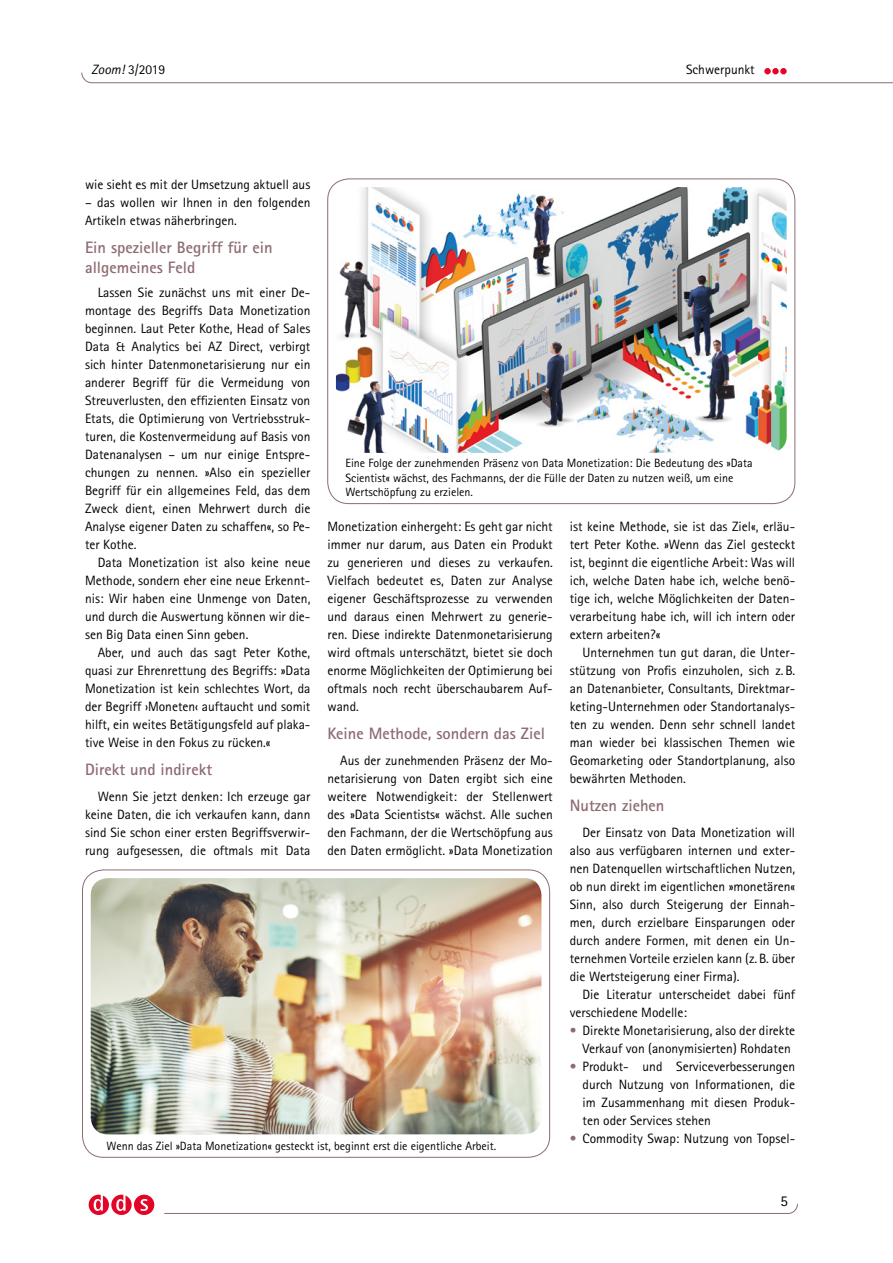
<style>
.page{position:relative;width:893px;height:1263px;background:#fff}
.page>*{position:absolute;margin:0;border:0;box-sizing:border-box;transform-origin:0 0}
.t1{font:700 16.5px/19.8px "Rotis Sans Serif";color:#8d6b71}
.t2{font:15px "Rotis Sans Serif";color:#000}
.t3{font:13.5px/18px "Rotis Sans Serif";color:#000;text-align:justify}
.t4{font:12px/14.4px "Rotis Sans Serif";color:#000}
.s1{font-style:italic}
.s2{color:#8d6b71}
</style>
<div class="page">
<svg style="left:164px;top:1203px;width:634px;height:11px"></svg>
<svg style="left:89px;top:1195px;width:65px;height:20px"></svg>
<div style="left:780px;top:68px;width:7px;height:6px;border:2px solid #e40428;border-radius:50%"></div>
<div style="left:772px;top:68px;width:7px;height:6px;border:2px solid #e40428;border-radius:50%"></div>
<svg style="left:81px;top:69px;width:812px;height:15px"></svg>
<div style="left:764px;top:68px;width:7px;height:6px;border:2px solid #e40428;border-radius:50%"></div>
<img style="left:336px;top:187px;width:451px;height:266px">
<div style="left:82px;top:870px;width:468px;height:287px;border:1px solid #8d6b71;border-radius:21px"></div>
<img style="left:91px;top:878px;width:450px;height:256px">
<p class="t3" style="left:91px;top:60px;width:75px"><span class="s1">Zoom!</span> 3/2019</p>
<p class="t3" style="left:686px;top:60px;width:70px">Schwerpunkt</p>
<p class="t3" style="left:85px;top:175px;width:227px">wie sieht es mit der Umsetzung aktuell aus</p>
<p class="t3" style="left:85px;top:193px;width:227px">– das wollen wir Ihnen in den folgenden<br>Artikeln etwas näherbringen.</p>
<p class="t1" style="left:85px;top:237px;width:189px">Ein spezieller Begriff für ein allgemeines Feld</p>
<p class="t3" style="left:85px;top:283px;width:227px;text-indent:13px">Lassen Sie zunächst uns mit einer De&shy;montage des Begriffs Data Monetization beginnen. Laut Peter Kothe, Head of Sales Data &amp; Analytics bei AZ Direct, verbirgt sich hinter Datenmonetarisierung nur ein anderer Begriff für die Vermeidung von Streuverlusten, den effizienten Einsatz von Etats, die Optimierung von Vertriebsstruk&shy;turen, die Kostenvermeidung auf Basis von Datenanalysen – um nur einige Entspre&shy;chungen zu nennen. »Also ein spezieller Begriff für ein allgemeines Feld, das dem Zweck dient, einen Mehrwert durch die Analyse eigener Daten zu schaffen«, so Pe&shy;ter Kothe.</p>
<p class="t3" style="left:85px;top:553px;width:227px;text-indent:13px">Data Monetization ist also keine neue Methode, sondern eher eine neue Erkennt&shy;nis: Wir haben eine Unmenge von Daten, und durch die Auswertung können wir die&shy;sen Big Data einen Sinn geben.</p>
<p class="t3" style="left:85px;top:643px;width:227px;text-indent:13px">Aber, und auch das sagt Peter Kothe, quasi zur Ehrenrettung des Begriffs: »Data Monetization ist kein schlechtes Wort, da der Begriff ›Moneten‹ auftaucht und somit hilft, ein weites Betätigungsfeld auf plaka&shy;tive Weise in den Fokus zu rücken.«</p>
<p class="t1" style="left:85px;top:759px;width:129px">Direkt und indirekt</p>
<p class="t3" style="left:85px;top:787px;width:227px;text-indent:13px">Wenn Sie jetzt denken: Ich erzeuge gar keine Daten, die ich verkaufen kann, dann sind Sie schon einer ersten Begriffsverwir&shy;rung aufgesessen, die oftmals mit Data</p>
<p class="t4" style="left:345px;top:456px;width:409px">Eine Folge der zunehmenden Präsenz von Data Monetization: Die Bedeutung des »Data<br>Scientist« wächst, des Fachmanns, der die Fülle der Daten zu nutzen weiß, um eine<br>Wertschöpfung zu erzielen.</p>
<p class="t3" style="left:570px;top:517px;width:227px">ist keine Methode, sie ist das Ziel«, erläu&shy;tert Peter Kothe. »Wenn das Ziel gesteckt ist, beginnt die eigentliche Arbeit: Was will ich, welche Daten habe ich, welche benö&shy;tige ich, welche Möglichkeiten der Daten&shy;verarbeitung habe ich, will ich intern oder extern arbeiten?«</p>
<p class="t3" style="left:570px;top:643px;width:227px;text-indent:13px">Unternehmen tun gut daran, die Unter&shy;stützung von Profis einzuholen, sich z.B. an Datenanbieter, Consultants, Direktmar&shy;keting-Unternehmen oder Standortanalys&shy;ten zu wenden. Denn sehr schnell landet man wieder bei klassischen Themen wie Geomarketing oder Standortplanung, also bewährten Methoden.</p>
<p class="t1" style="left:570px;top:795px;width:96px">Nutzen ziehen</p>
<p class="t3" style="left:570px;top:823px;width:227px;text-indent:13px">Der Einsatz von Data Monetization will also aus verfügbaren internen und exter&shy;nen Datenquellen wirtschaftlichen Nutzen, ob nun direkt im eigentlichen »monetären« Sinn, also durch Steigerung der Einnah&shy;men, durch erzielbare Einsparungen oder durch andere Formen, mit denen ein Un&shy;ternehmen Vorteile erzielen kann (z.B. über die Wertsteigerung einer Firma).</p>
<p class="t3" style="left:570px;top:985px;width:227px;text-indent:13px">Die Literatur unterscheidet dabei fünf verschiedene Modelle:</p>
<p class="t3" style="left:583px;top:1021px;width:214px;text-indent:-13px"><span class="s2">•</span> Direkte Monetarisierung, also der direkte<br>Verkauf von (anonymisierten) Rohdaten</p>
<p class="t3" style="left:583px;top:1057px;width:214px;text-indent:-13px"><span class="s2">•</span> Produkt- und Serviceverbesserungen durch Nutzung von Informationen, die im Zusammenhang mit diesen Produk&shy;ten oder Services stehen</p>
<p class="t3" style="left:570px;top:1129px;width:227px"><span class="s2">•</span> Commodity Swap: Nutzung von Topsel-</p>
<p class="t3" style="left:327px;top:517px;width:227px">Monetization einhergeht: Es geht gar nicht immer nur darum, aus Daten ein Produkt zu generieren und dieses zu verkaufen.<br>Vielfach bedeutet es, Daten zur Analyse eigener Geschäftsprozesse zu verwenden und daraus einen Mehrwert zu generie&shy;ren. Diese indirekte Datenmonetarisierung wird oftmals unterschätzt, bietet sie doch enorme Möglichkeiten der Optimierung bei oftmals noch recht überschaubarem Auf&shy;wand.</p>
<p class="t1" style="left:327px;top:723px;width:219px">Keine Methode, sondern das Ziel</p>
<p class="t3" style="left:327px;top:751px;width:227px;text-indent:13px">Aus der zunehmenden Präsenz der Mo&shy;netarisierung von Daten ergibt sich eine weitere Notwendigkeit: der Stellenwert des »Data Scientists« wächst. Alle suchen den Fachmann, der die Wertschöpfung aus den Daten ermöglicht. »Data Monetization</p>
<p class="t4" style="left:107px;top:1139px;width:391px">Wenn das Ziel »Data Monetization« gesteckt ist, beginnt erst die eigentliche Arbeit.</p>
<p class="t2" style="left:781px;top:1192px;width:9px">5</p>
</div>
